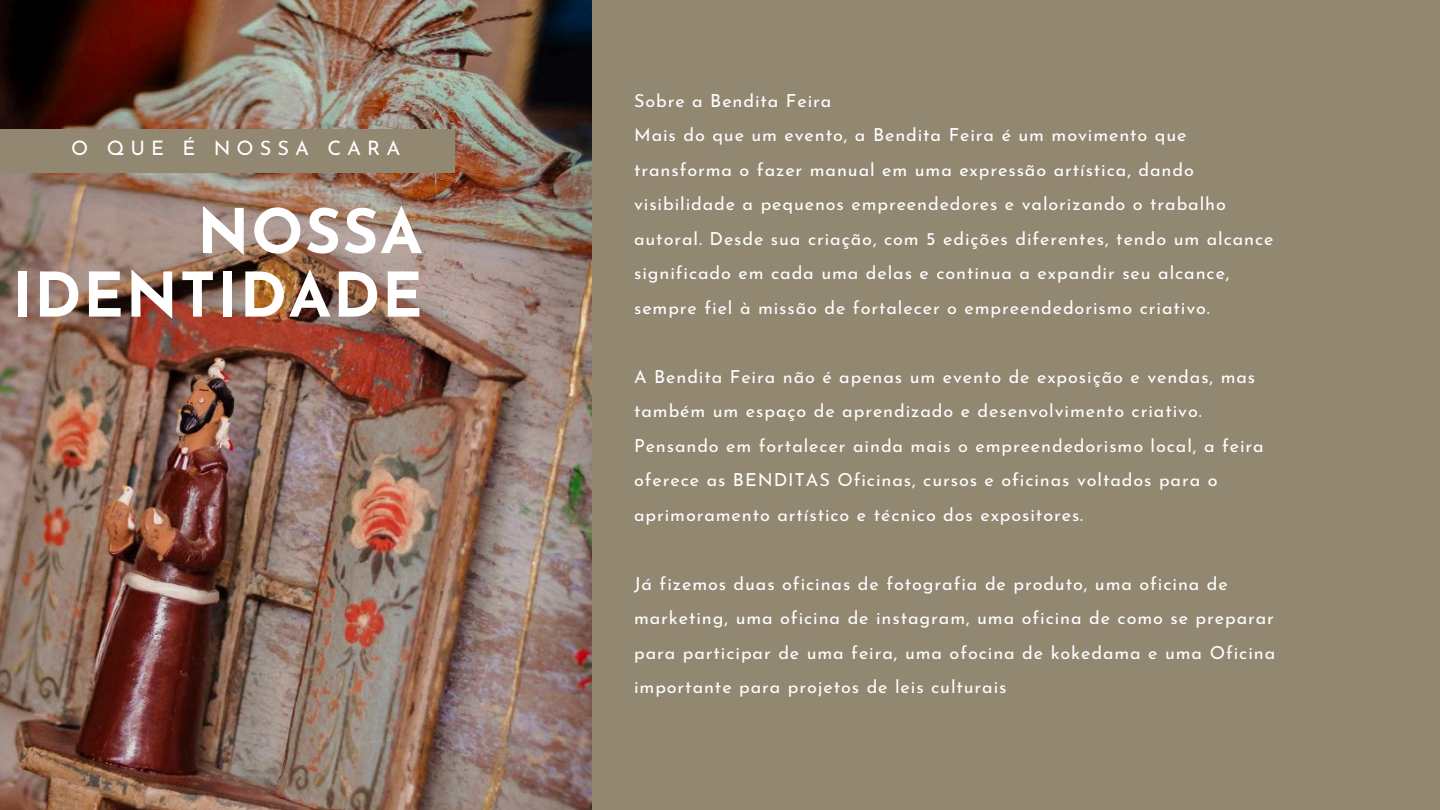
<style>
.page{position:relative;width:1440px;height:810px;background:#928771}
.page>*{position:absolute;margin:0;border:0;box-sizing:border-box;transform-origin:0 0}
.t1{font:700 61.4px/63.6px "Josefin Sans";letter-spacing:.025em;color:#fff;text-align:right}
.t2{font:20px "Josefin Sans";letter-spacing:.3em;color:#fff}
.t3{font:18px/34.5px "Josefin Sans";letter-spacing:.05em;color:#fff}
</style>
<div class="page">
<img style="left:0;top:0;width:592px;height:810px">
<div style="left:0;top:129px;width:454px;height:43px;background:#928771"></div>
<h1 class="t2" style="left:71px;top:140px;width:331px">O QUE É NOSSA CARA</h1>
<h2 class="t1" style="left:12px;top:206px;width:412px">NOSSA<br>IDENTIDADE</h2>
<p class="t3" style="left:634px;top:85px;width:199px">Sobre a Bendita Feira</p>
<p class="t3" style="left:634px;top:120px;width:641px">Mais do que um evento, a Bendita Feira é um movimento que transforma o fazer manual em uma expressão artística, dando visibilidade a pequenos empreendedores e valorizando o trabalho autoral. Desde sua criação, com 5 edições diferentes, tendo um alcance significado em cada uma delas e continua a expandir seu alcance, sempre fiel à missão de fortalecer o empreendedorismo criativo.</p>
<p class="t3" style="left:634px;top:361px;width:631px">A Bendita Feira não é apenas um evento de exposição e vendas, mas também um espaço de aprendizado e desenvolvimento criativo.<br>Pensando em fortalecer ainda mais o empreendedorismo local, a feira oferece as BENDITAS Oficinas, cursos e oficinas voltados para o aprimoramento artístico e técnico dos expositores.</p>
<p class="t3" style="left:634px;top:568px;width:643px">Já fizemos duas oficinas de fotografia de produto, uma oficina de marketing, uma oficina de instagram, uma oficina de como se preparar para participar de uma feira, uma ofocina de kokedama e uma Oficina importante para projetos de leis culturais</p>
</div>
